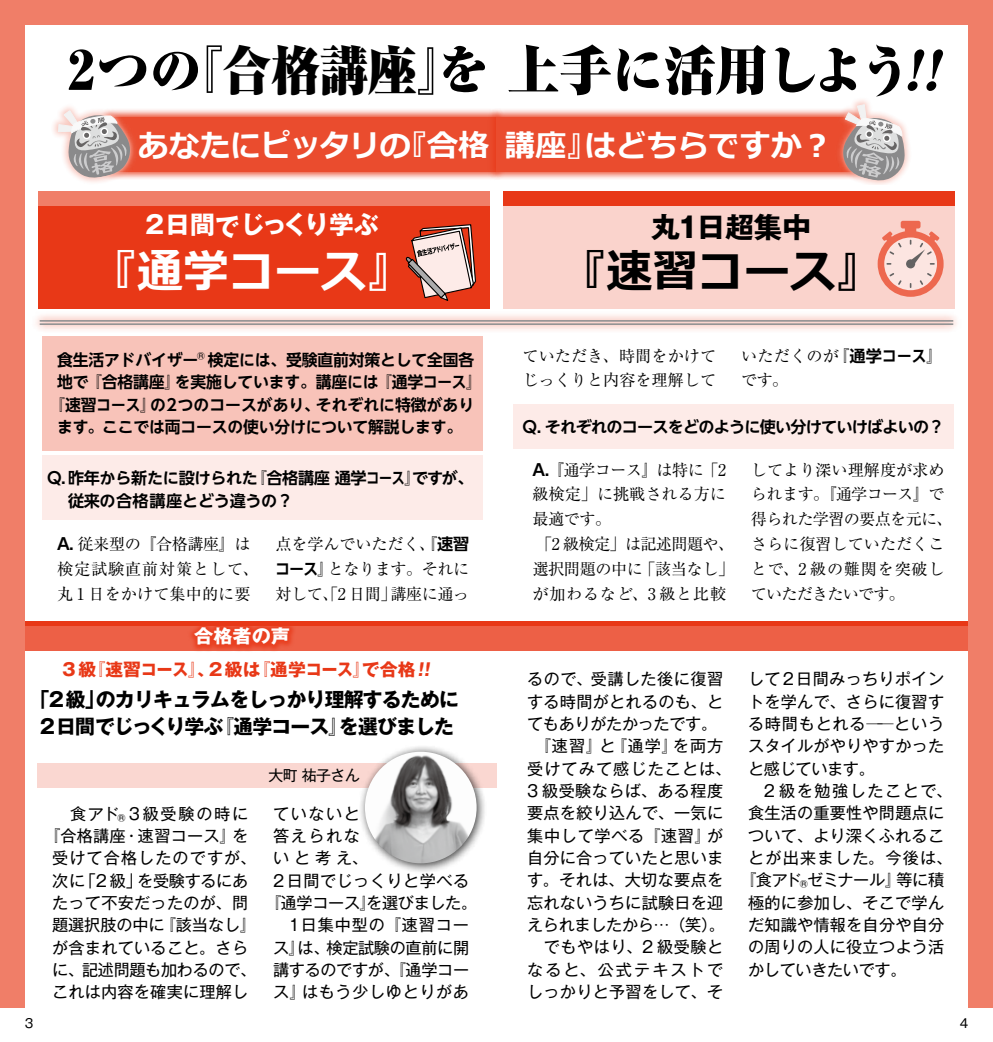
<style>
.page{position:relative;width:993px;height:1042px;background:#fff}
.page>*{position:absolute;margin:0;border:0;box-sizing:border-box;transform-origin:0 0}
.t1{font:900 52.15px "Ryumin Pro";color:#000}
.t2{font:700 45.85px "Meiryo";color:#fff}
.t3{font:700 45.85px "Meiryo";color:#000}
.t4{font:700 30.97px "Meiryo";color:#fff}
.t5{font:700 28.53px "Gothic MB101 Pro";color:#000}
.t6{font:700 24.85px "Gothic MB101 Pro";color:#fff}
.t7{font:700 19.78px/27.3px "Gothic MB101 Pro";letter-spacing:-.04em;color:#000;text-align:center}
.t8{font:700 18.55px "Gothic MB101 Pro";color:#fff}
.t9{font:700 17.32px "Gothic MB101 Pro";color:#e83817}
.t10{font:16.1px/22.4px "Gothic MB101 Pro";letter-spacing:.015em;color:#000;text-align:center}
.t11{font:16.1px/24.8px "Ryumin Pro";color:#000}
.t12{font:700 16.1px/22.4px "UD Shin Go NT Pro De";letter-spacing:-.01em;color:#000}
.t13{font:16.1px/24.8px "Ryumin Pro";letter-spacing:-.025em;color:#000}
.t14{font:16.1px "Gothic MB101 Pro";letter-spacing:-.02em;color:#000}
.t15{font:700 16.1px "UD Shin Go NT Pro De";letter-spacing:-.05em;color:#000}
.t16{font:16.1px "Gothic MB101 Pro";letter-spacing:-.015em;color:#000}
.t17{font:16.1px "Gothic MB101 Pro";letter-spacing:.04em;color:#000}
.t18{font:16.1px "Gothic MB101 Pro";letter-spacing:.045em;color:#000}
.t19{font:16.1px "Gothic MB101 Pro";letter-spacing:.095em;color:#000}
.t20{font:16.1px "Gothic MB101 Pro";letter-spacing:.075em;color:#000}
.t21{font:16.1px "Gothic MB101 Pro";letter-spacing:.055em;color:#000}
.t22{font:14.88px "Gothic MB101 Pro";letter-spacing:-.03em;color:#000}
.t23{font:12.42px "Gothic MB101 Pro";color:#000}
.s1{font-style:italic}
.s2{font-family:"Gothic MB101 Pro";font-weight:400}
.s3{font-family:"UD Shin Go NT Pro De";font-weight:700}
</style>
<div class="page">
<div style="left:0;top:0;width:496px;height:1008px;background:#f07e68"></div>
<div style="left:496px;top:0;width:496px;height:1008px;background:linear-gradient(to right,#f07e68,#f07e68)"></div>
<div style="left:25px;top:25px;width:471px;height:992px;background:#fff"></div>
<div style="left:496px;top:25px;width:471px;height:992px;background:#fff"></div>
<div style="left:25px;top:621px;width:471px;height:30px;background:#ed6046"></div>
<div style="left:496px;top:621px;width:471px;height:30px;background:#ed6046"></div>
<div style="left:25px;top:621px;width:471px;height:5px;background:#e83817"></div>
<div style="left:496px;top:621px;width:471px;height:5px;background:#e83817"></div>
<div style="left:187px;top:620px;width:109px;height:32px;background:#e83817;opacity:.8"></div>
<div style="left:37px;top:763px;width:459px;height:25px;background:#fad7d1"></div>
<div style="left:357px;top:744px;width:130px;height:130px;background:#000;opacity:.75"></div>
<img style="left:365px;top:752px;width:111px;height:111px;border-radius:56px">
<div style="left:100px;top:108px;width:405px;height:73px;background:#e83817;opacity:.88"></div>
<div style="left:109px;top:117px;width:387px;height:55px;background:#ea4c2e"></div>
<div style="left:487px;top:108px;width:381px;height:73px;background:#e83817;opacity:.88"></div>
<div style="left:496px;top:117px;width:362px;height:55px;background:#ea4c2e"></div>
<div style="left:38px;top:195px;width:452px;height:114px;background:#e83817"></div>
<div style="left:38px;top:191px;width:452px;height:15px;background:#f07e68"></div>
<div style="left:502px;top:195px;width:452px;height:114px;background:#fad3cc"></div>
<div style="left:502px;top:191px;width:452px;height:15px;background:#e83817"></div>
<svg style="left:877px;top:221px;width:66px;height:76px"></svg>
<div style="left:32px;top:311px;width:929px;height:23px;background:#e83817;opacity:.75"></div>
<hr style="left:40px;top:320px;width:912px;height:2px;background:#949495">
<hr style="left:40px;top:323px;width:912px;height:2px;background:#949495">
<div style="left:42px;top:336px;width:440px;height:114px;background:#f8c3b9"></div>
<div style="left:42px;top:455px;width:440px;height:65px;background:#fdebe8"></div>
<div style="left:512px;top:404px;width:440px;height:45px;background:#fdebe8"></div>
<svg style="left:53px;top:106px;width:92px;height:77px"></svg>
<svg style="left:823px;top:99px;width:87px;height:86px"></svg>
<svg style="left:405px;top:224px;width:71px;height:77px"></svg>
<h1 class="t1" style="left:68px;top:29px;width:905px">2つの『合格講座』を 上手に活用しよう<span class="s1">！！</span></h1>
<h3 class="t4" style="left:138px;top:124px;width:696px">あなたにピッタリの『合格 講座』はどちらですか？</h3>
<h3 class="t6" style="left:145px;top:204px;width:235px">2日間でじっくり学ぶ</h3>
<h2 class="t2" style="left:91px;top:240px;width:323px">『通学コース』</h2>
<p class="t12" style="left:57px;top:348px;width:418px">食生活アドバイザー<span class="s2">R</span> 検定には、受験直前対策として全国各</p>
<p class="t12" style="left:57px;top:370px;width:426px">地で『合格講座』を実施しています。講座には『通学コース』</p>
<p class="t12" style="left:49px;top:393px;width:426px">『速習コース』の2つのコースがあり、それぞれに特徴があり</p>
<p class="t12" style="left:57px;top:415px;width:406px">ます。ここでは両コースの使い分けについて解説します。</p>
<p class="t12" style="left:68px;top:466px;width:407px;text-indent:-21px">Q.昨年から新たに設けられた『合格講座 通学コース』ですが、従来の合格講座とどう違うの？</p>
<p class="t11" style="left:57px;top:530px;width:203px"><span class="s3">A.</span> 従来型の『合格講座』は検定試験直前対策として、丸 1 日をかけて集中的に要</p>
<p class="t11" style="left:275px;top:530px;width:195px;text-align:justify">点を学んでいただく、『<span class="s3">速習コース</span>』となります。それに対して、「2 日間」講座に通っ</p>
<p class="t8" style="left:194px;top:621px;width:97px">合格者の声</p>
<p class="t9" style="left:62px;top:655px;width:378px">3級『速習コース』、2級は『通学コース』で合格！！</p>
<p class="t7" style="left:30px;top:683px;width:430px">「2級」のカリキュラムをしっかり理解するために<br>2日間でじっくり学ぶ『通学コース』を選びました</p>
<p class="t22" style="left:268px;top:763px;width:93px">大町 祐子さん</p>
<p class="t10" style="left:44px;top:800px;width:214px">　食アドR3級受験の時に『合格講座・速習コース』を受けて合格したのですが、次に「2 級」を受験するにあたって不安だったのが、問題選択肢の中に『該当なし』が含まれていること。さらに、記述問題も加わるので、これは内容を確実に理解し</p>
<p class="t10" style="left:273px;top:800px;width:88px">ていないと</p>
<p class="t10" style="left:273px;top:822px;width:88px">答えられな</p>
<p class="t10" style="left:273px;top:844px;width:96px">いと考え、</p>
<p class="t10" style="left:273px;top:867px;width:198px">2日間でじっくりと学べる</p>
<p class="t14" style="left:265px;top:889px;width:214px">『通学コース』を選びました。</p>
<p class="t21" style="left:289px;top:911px;width:182px">1日集中型の『速習コー</p>
<p class="t14" style="left:273px;top:934px;width:197px">ス』は、検定試験の直前に開</p>
<p class="t14" style="left:273px;top:956px;width:197px">講するのですが、『通学コー</p>
<p class="t17" style="left:273px;top:978px;width:197px">ス』はもう少しゆとりがあ</p>
<h3 class="t5" style="left:651px;top:203px;width:161px">丸1日超集中</h3>
<h2 class="t3" style="left:560px;top:240px;width:323px">『速習コース』</h2>
<p class="t11" style="left:522px;top:342px;width:195px">ていただき、時間をかけてじっくりと内容を理解して</p>
<p class="t11" style="left:740px;top:342px;width:203px">いただくのが『<span class="s3">通学コース</span>』です。</p>
<p class="t15" style="left:522px;top:414px;width:423px">Q. それぞれのコースをどのように使い分けていけばよいの？</p>
<p class="t13" style="left:532px;top:456px;width:203px"><span class="s3">A.</span>『通学コース』は特に「2級検定」に挑戦される方に最適です。<br>「2 級検定」は記述問題や、選択問題の中に「該当なし」が加わるなど、3 級と比較</p>
<p class="t11" style="left:750px;top:456px;width:203px">してより深い理解度が求められます。『通学コース』で得られた学習の要点を元に、さらに復習していただくことで、2 級の難関を突破していただきたいです。</p>
<p class="t10" style="left:527px;top:666px;width:205px;text-align:left">るので、受講した後に復習する時間がとれるのも、とてもありがたかったです。　『速習』と『通学』を両方受けてみて感じたことは、<br>3 級受験ならば、ある程度要点を絞り込んで、一気に集中して学べる『速習』が自分に合っていたと思います。それは、大切な要点を忘れないうちに試験日を迎えられましたから…（笑）。　でもやはり、2 級受験となると、公式テキストでしっかりと予習をして、そ</p>
<p class="t10" style="left:747px;top:666px;width:197px">して2日間みっちりポイン</p>
<p class="t10" style="left:747px;top:688px;width:197px">トを学んで、さらに復習す</p>
<p class="t18" style="left:747px;top:710px;width:197px">る時間もとれる──という</p>
<p class="t10" style="left:747px;top:733px;width:197px">スタイルがやりやすかった</p>
<p class="t14" style="left:747px;top:755px;width:128px">と感じています。</p>
<p class="t19" style="left:747px;top:777px;width:206px">　2 級を勉強したことで、</p>
<p class="t10" style="left:747px;top:800px;width:197px">食生活の重要性や問題点に</p>
<p class="t10" style="left:747px;top:822px;width:197px">ついて、より深くふれるこ</p>
<p class="t20" style="left:747px;top:844px;width:205px">とが出来ました。今後は、</p>
<p class="t16" style="left:739px;top:867px;width:206px">『食アドRゼミナール』等に積</p>
<p class="t10" style="left:747px;top:889px;width:197px">極的に参加し、そこで学ん</p>
<p class="t10" style="left:747px;top:911px;width:197px">だ知識や情報を自分や自分</p>
<p class="t10" style="left:747px;top:934px;width:197px">の周りの人に役立つよう活</p>
<p class="t14" style="left:747px;top:956px;width:160px">かしていきたいです。</p>
<p class="t23" style="left:25px;top:1013px;width:10px">3</p>
<p class="t23" style="left:959px;top:1013px;width:10px">4</p>
</div>
